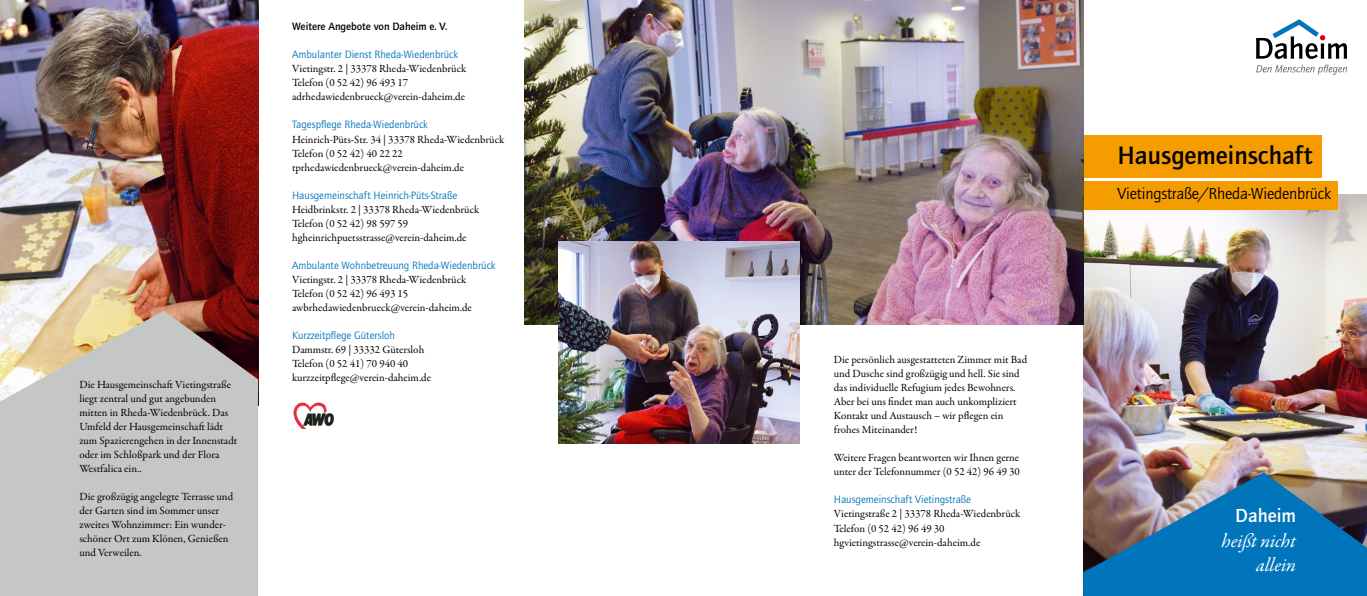
<style>
.page{position:relative;width:1367px;height:596px;background:#fff}
.page>*{position:absolute;margin:0;border:0;box-sizing:border-box;transform-origin:0 0}
.t1{font:500 26.1px "Quay Sans ITC Pro";color:#000}
.t2{font:italic 19.5px/24.4px "Garamond Premr Pro";letter-spacing:-.015em;color:#fff;text-align:right}
.t3{font:500 19.5px "Quay Sans ITC Pro";color:#fff}
.t4{font:16.5px "Quay Sans ITC Pro";letter-spacing:-.01em;color:#000}
.t5{font:11px/14px "Garamond Premr Pro";color:#000}
.t6{font:11px "Quay Sans ITC Pro";color:#0075bc}
.t7{font:500 11px "Quay Sans ITC Pro";color:#000}
</style>
<div class="page">
<img style="left:1083px;top:194px;width:283px;height:278px">
<img style="left:0;top:0;width:258px;height:310px">
<svg style="left:0;top:310px;width:258px;height:285px;background:#c4c1bc"></svg>
<div style="left:1083px;top:135px;width:238px;height:42px;background:#f59c00"></div>
<div style="left:1083px;top:181px;width:254px;height:28px;background:#f59c00"></div>
<svg style="left:1256px;top:19px;width:90px;height:40px"></svg>
<svg style="left:1256px;top:65px;width:90px;height:10px"></svg>
<img style="left:524px;top:0;width:559px;height:324px">
<img style="left:558px;top:242px;width:241px;height:201px">
<img style="left:293px;top:402px;width:41px;height:26px">
<img style="left:1083px;top:472px;width:283px;height:123px">
<p class="t5" style="left:79px;top:377px;width:159px">Die Hausgemeinschaft Vietingstraße liegt zentral und gut angebunden mitten in Rheda-Wiedenbrück. Das<br>Umfeld der Hausgemeinschaft lädt zum Spazierengehen in der Innenstadt oder im Schloßpark und der Flora<br>Westfalica ein..</p>
<p class="t5" style="left:79px;top:489px;width:155px">Die großzügig angelegte Terrasse und der Garten sind im Sommer unser zweites Wohnzimmer: Ein wunder&shy;schöner Ort zum Klönen, Genießen und Verweilen.</p>
<p class="t7" style="left:292px;top:20px;width:157px">Weitere Angebote von Daheim e. V.</p>
<p class="t6" style="left:292px;top:48px;width:167px">Ambulanter Dienst Rheda-Wiedenbrück</p>
<p class="t5" style="left:292px;top:62px;width:176px">Vietingstr. 2 | 33378 Rheda-Wiedenbrück<br>Telefon (0 52 42) 96 493 17 adrhedawiedenbrueck@verein-daheim.de</p>
<p class="t6" style="left:292px;top:118px;width:137px">Tagespflege Rheda-Wiedenbrück</p>
<p class="t5" style="left:292px;top:132px;width:214px">Heinrich-Püts-Str. 34 | 33378 Rheda-Wiedenbrück<br>Telefon (0 52 42) 40 22 22 tprhedawiedenbrueck@verein-daheim.de</p>
<p class="t6" style="left:292px;top:188px;width:167px">Hausgemeinschaft Heinrich-Püts-Straße</p>
<p class="t5" style="left:292px;top:202px;width:189px">Heidbrinkstr. 2 | 33378 Rheda-Wiedenbrück<br>Telefon (0 52 42) 98 597 59 hgheinrichpuetsstrasse@verein-daheim.de</p>
<p class="t6" style="left:292px;top:258px;width:205px">Ambulante Wohnbetreuung Rheda-Wiedenbrück</p>
<p class="t5" style="left:292px;top:272px;width:181px">Vietingstr. 2 | 33378 Rheda-Wiedenbrück<br>Telefon (0 52 42) 96 493 15 awbrhedawiedenbrueck@verein-daheim.de</p>
<p class="t6" style="left:292px;top:328px;width:104px">Kurzzeitpflege Gütersloh</p>
<p class="t5" style="left:292px;top:342px;width:140px">Dammstr. 69 | 33332 Gütersloh<br>Telefon (0 52 41) 70 940 40 kurzzeitpflege@verein-daheim.de</p>
<p class="t5" style="left:833px;top:353px;width:195px">Die persönlich ausgestatteten Zimmer mit Bad und Dusche sind großzügig und hell. Sie sind das individuelle Refugium jedes Bewohners.<br>Aber bei uns findet man auch unkompliziert Kontakt und Austausch – wir pflegen ein frohes Miteinander!</p>
<p class="t5" style="left:833px;top:451px;width:188px">Weitere Fragen beantworten wir Ihnen gerne unter der Telefonnummer (0 52 42) 96 49 30</p>
<p class="t6" style="left:833px;top:493px;width:139px">Hausgemeinschaft Vietingstraße</p>
<p class="t5" style="left:833px;top:507px;width:188px">Vietingstraße 2 | 33378 Rheda-Wiedenbrück<br>Telefon (0 52 42) 96 49 30 hgvietingstrasse@verein-daheim.de</p>
<h1 class="t1" style="left:1117px;top:139px;width:196px">Hausgemeinschaft</h1>
<h3 class="t4" style="left:1117px;top:184px;width:215px">Vietingstraße/Rheda-Wiedenbrück</h3>
<h2 class="t3" style="left:1235px;top:503px;width:62px">Daheim</h2>
<h2 class="t2" style="left:1221px;top:529px;width:76px">heißt nicht allein</h2>
</div>
